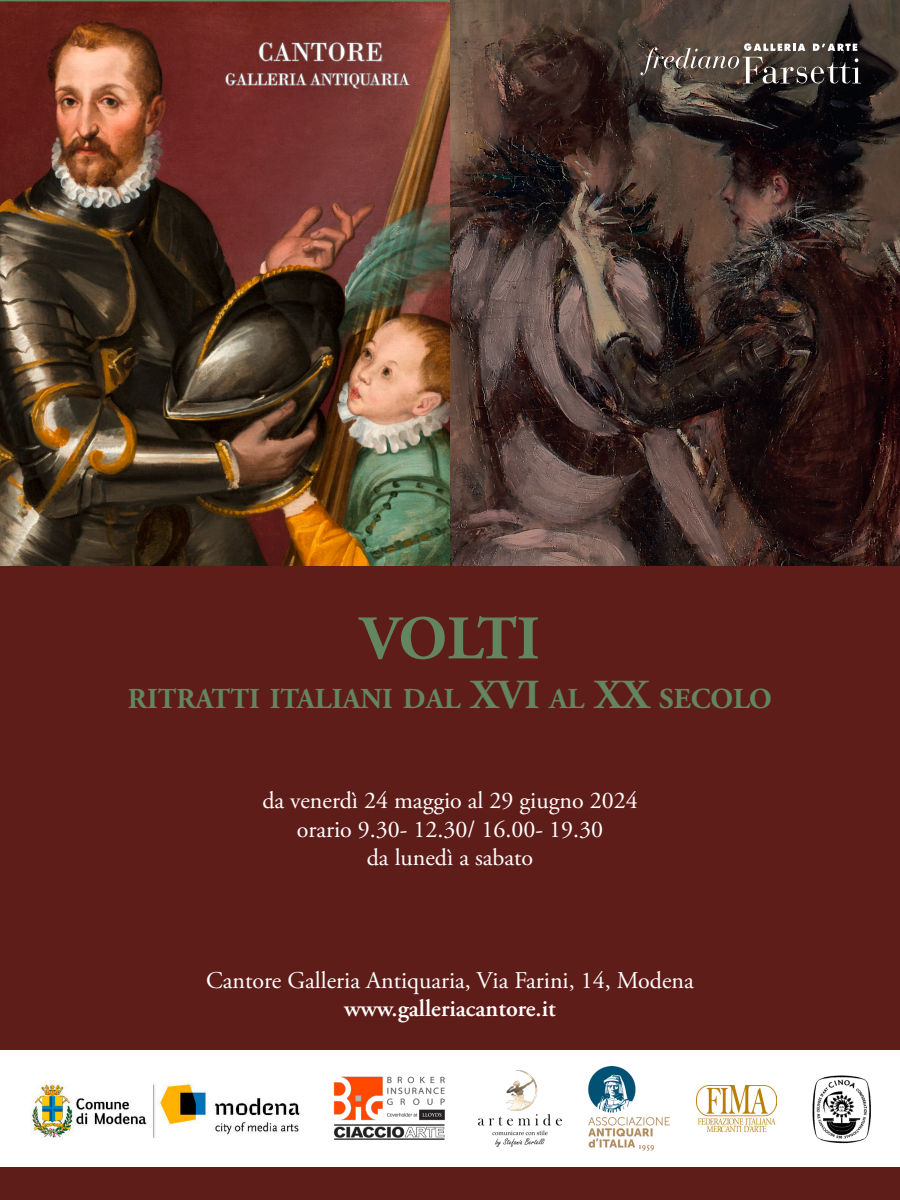
<style>
.page{position:relative;width:900px;height:1200px;background:#fff}
.page>*{position:absolute;margin:0;border:0;box-sizing:border-box;transform-origin:0 0}
.t1{font:700 61.8px "Adobe Garamond Pro";letter-spacing:-.01em;color:#63855f}
.t2{font:700 28.8px "Adobe Garamond Pro";color:#63855f}
.t3{font:24px "Adobe Garamond Pro";color:#fff}
.t4{font:600 24px "Adobe Garamond Pro";color:#fff}
.s1{font-size:41.25px}
</style>
<div class="page">
<img style="left:0;top:0;width:900px;height:567px">
<div style="left:0;top:567px;width:900px;height:633px;background:#5f1d19"></div>
<img style="left:206px;top:12px;width:222px;height:105px">
<svg style="left:640px;top:43px;width:221px;height:40px;background:#615952"></svg>
<div style="left:0;top:1050px;width:900px;height:117px;background:#fff"></div>
<img style="left:30px;top:1084px;width:270px;height:57px">
<img style="left:589px;top:1066px;width:80px;height:85px">
<img style="left:696px;top:1085px;width:81px;height:47px">
<img style="left:333px;top:1076px;width:112px;height:64px">
<img style="left:812px;top:1075px;width:59px;height:69px">
<img style="left:478px;top:1071px;width:84px;height:75px">
<p class="t1" style="left:360px;top:603px;width:181px">VOLTI</p>
<p class="t2" style="left:128px;top:682px;width:646px">RITRATTI ITALIANI DAL <span class="s1">XVI</span> AL <span class="s1">XX</span> SECOLO</p>
<p class="t3" style="left:262px;top:786px;width:377px">da venerdì 24 maggio al 29 giugno 2024</p>
<p class="t3" style="left:297px;top:815px;width:308px">orario 9.30- 12.30/ 16.00- 19.30</p>
<p class="t3" style="left:367px;top:843px;width:168px">da lunedì a sabato</p>
<p class="t3" style="left:206px;top:966px;width:489px">Cantore Galleria Antiquaria, Via Farini, 14, Modena</p>
<p class="t4" style="left:344px;top:995px;width:213px">www.galleriacantore.it</p>
</div>
